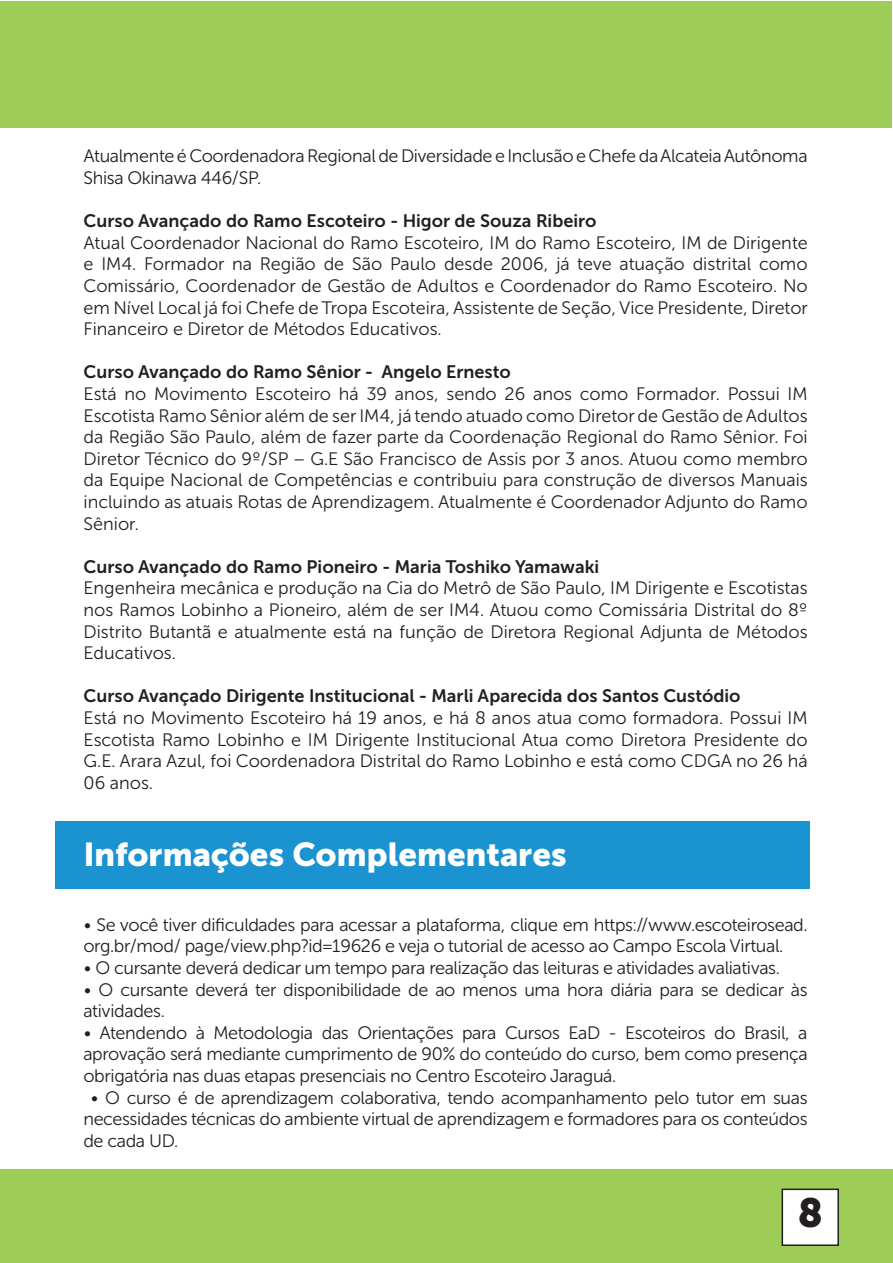
<style>
.page{position:relative;width:893px;height:1263px;background:#fff}
.page>*{position:absolute;margin:0;border:0;box-sizing:border-box;transform-origin:0 0}
.t1{font:40.5px "Museo Sans Cyrl 900";color:#231f20}
.t2{font:33px "Museo Sans Cyrl 900";color:#fff}
.t3{font:18px/21.6px "Museo Sans Cyrl 300";letter-spacing:-.02em;color:#231f20;text-align:justify}
.t4{font:18px "Museo Sans Cyrl 700";color:#231f20}
</style>
<div class="page">
<div style="left:0;top:1169px;width:893px;height:94px;background:#9ecd57"></div>
<div style="left:0;top:2px;width:891px;height:126px;background:#9ecd57"></div>
<div style="left:782px;top:1189px;width:56px;height:56px;background:#fff"></div>
<div style="left:782px;top:1188px;width:57px;height:58px;border:2px solid #231f20"></div>
<div style="left:55px;top:822px;width:755px;height:67px;background:#1b93d1"></div>
<p class="t3" style="left:84px;top:145px;width:725px">Atualmente é Coordenadora Regional de Diversidade e Inclusão e Chefe da Alcateia Autônoma<br>Shisa Okinawa 446/SP.</p>
<p class="t4" style="left:84px;top:211px;width:514px">Curso Avançado do Ramo Escoteiro - Higor de Souza Ribeiro</p>
<p class="t3" style="left:84px;top:232px;width:726px">Atual Coordenador Nacional do Ramo Escoteiro, IM do Ramo Escoteiro, IM de Dirigente e IM4. Formador na Região de São Paulo desde 2006, já teve atuação distrital como Comissário, Coordenador de Gestão de Adultos e Coordenador do Ramo Escoteiro. No em Nível Local já foi Chefe de Tropa Escoteira, Assistente de Seção, Vice Presidente, Diretor Financeiro e Diretor de Métodos Educativos.</p>
<p class="t4" style="left:84px;top:362px;width:429px">Curso Avançado do Ramo Sênior - Angelo Ernesto</p>
<p class="t3" style="left:84px;top:383px;width:726px">Está no Movimento Escoteiro há 39 anos, sendo 26 anos como Formador. Possui IM Escotista Ramo Sênior além de ser IM4, já tendo atuado como Diretor de Gestão de Adultos da Região São Paulo, além de fazer parte da Coordenação Regional do Ramo Sênior. Foi Diretor Técnico do 9º/SP – G.E São Francisco de Assis por 3 anos. Atuou como membro da Equipe Nacional de Competências e contribuiu para construção de diversos Manuais incluindo as atuais Rotas de Aprendizagem. Atualmente é Coordenador Adjunto do Ramo Sênior.</p>
<p class="t4" style="left:84px;top:556px;width:517px">Curso Avançado do Ramo Pioneiro - Maria Toshiko Yamawaki</p>
<p class="t3" style="left:84px;top:577px;width:726px">Engenheira mecânica e produção na Cia do Metrô de São Paulo, IM Dirigente e Escotistas nos Ramos Lobinho a Pioneiro, além de ser IM4. Atuou como Comissária Distrital do 8º Distrito Butantã e atualmente está na função de Diretora Regional Adjunta de Métodos Educativos.</p>
<p class="t4" style="left:84px;top:686px;width:658px">Curso Avançado Dirigente Institucional - Marli Aparecida dos Santos Custódio</p>
<p class="t3" style="left:84px;top:707px;width:726px">Está no Movimento Escoteiro há 19 anos, e há 8 anos atua como formadora. Possui IM Escotista Ramo Lobinho e IM Dirigente Institucional Atua como Diretora Presidente do G.E. Arara Azul, foi Coordenadora Distrital do Ramo Lobinho e está como CDGA no 26 há 06 anos.</p>
<p class="t2" style="left:84px;top:835px;width:484px">Informações Complementares</p>
<p class="t3" style="left:83px;top:914px;width:726px">• Se você tiver dificuldades para acessar a plataforma, clique em https://www.escoteirosead. org.br/mod/ page/view.php?id=19626 e veja o tutorial de acesso ao Campo Escola Virtual.</p>
<p class="t3" style="left:83px;top:957px;width:698px">• O cursante deverá dedicar um tempo para realização das leituras e atividades avaliativas.</p>
<p class="t3" style="left:83px;top:979px;width:726px">• O cursante deverá ter disponibilidade de ao menos uma hora diária para se dedicar às atividades.</p>
<p class="t3" style="left:83px;top:1022px;width:726px">• Atendendo à Metodologia das Orientações para Cursos EaD - Escoteiros do Brasil, a aprovação será mediante cumprimento de 90% do conteúdo do curso, bem como presença obrigatória nas duas etapas presenciais no Centro Escoteiro Jaraguá.</p>
<p class="t3" style="left:83px;top:1087px;width:726px;text-indent:7px">• O curso é de aprendizagem colaborativa, tendo acompanhamento pelo tutor em suas necessidades técnicas do ambiente virtual de aprendizagem e formadores para os conteúdos de cada UD.</p>
<h1 class="t1" style="left:798px;top:1190px;width:27px">8</h1>
</div>
